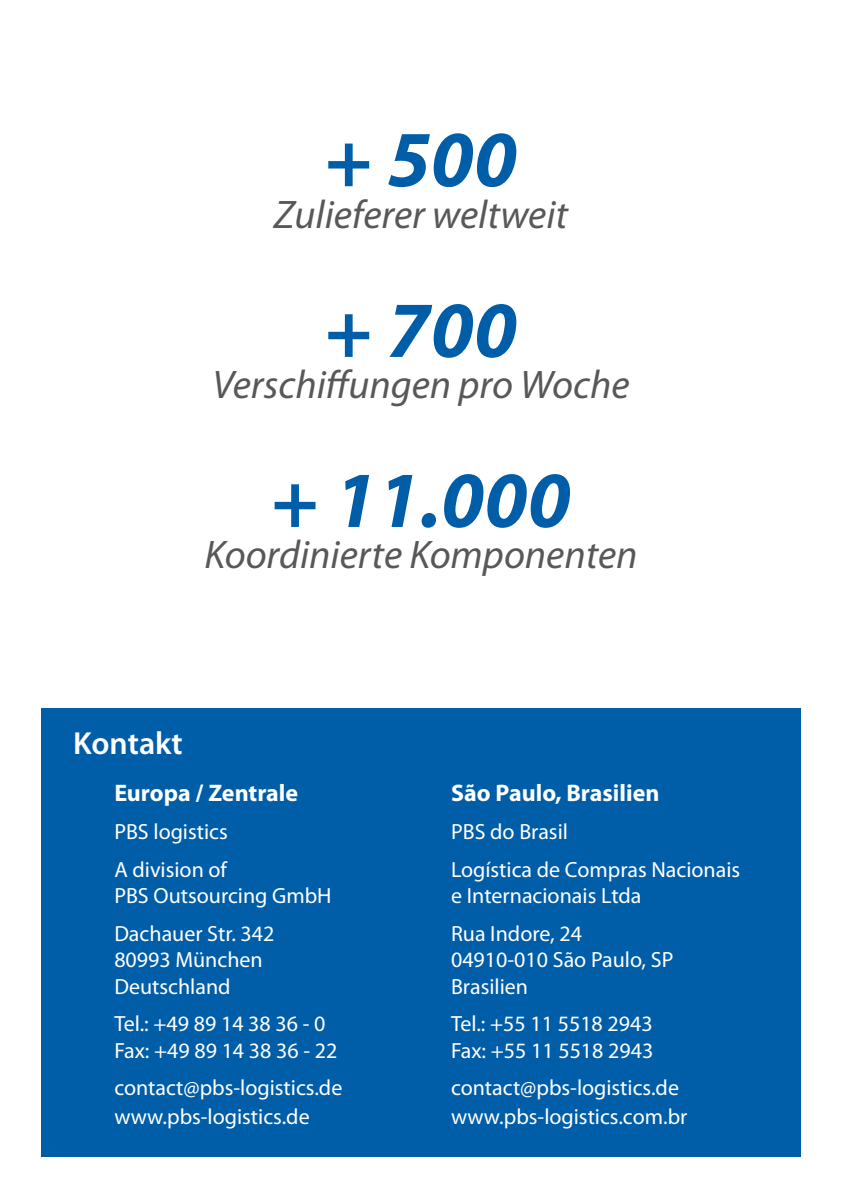
<style>
.page{position:relative;width:842px;height:1191px;background:#fff}
.page>*{position:absolute;margin:0;border:0;box-sizing:border-box;transform-origin:0 0}
.t1{font:italic 700 80px "Myriad Pro";color:#005ea8}
.t2{font:italic 40px "Myriad Pro";color:#58585a}
.t3{font:600 32px "Myriad Pro";color:#fff}
.t4{font:700 24px "Myriad Pro";color:#fff}
.t5{font:22px/37.8px "Myriad Pro";color:#fff}
</style>
<div class="page">
<div style="left:41px;top:708px;width:760px;height:448px;background:#005ea8"></div>
<h1 class="t1" style="left:325px;top:107px;width:194px">+ 500</h1>
<h2 class="t2" style="left:274px;top:190px;width:296px">Zulieferer weltweit</h2>
<h1 class="t1" style="left:325px;top:278px;width:194px">+ 700</h1>
<h2 class="t2" style="left:212px;top:360px;width:419px">Verschiffungen pro Woche</h2>
<h1 class="t1" style="left:271px;top:448px;width:301px">+ 11.000</h1>
<h2 class="t2" style="left:204px;top:530px;width:435px">Koordinierte Komponenten</h2>
<h3 class="t3" style="left:73px;top:723px;width:111px">Kontakt</h3>
<p class="t4" style="left:114px;top:777px;width:185px">Europa / Zentrale</p>
<p class="t5" style="left:114px;top:812px;width:115px">PBS logistics<br>A division of</p>
<p class="t5" style="left:114px;top:876px;width:219px">PBS Outsourcing GmbH<br>Dachauer Str. 342</p>
<p class="t5" style="left:114px;top:946px;width:150px;line-height:26.4px">80993 München<br>Deutschland</p>
<p class="t5" style="left:114px;top:1010px;width:225px;line-height:26.4px">Tel.: +49 89 14 38 36 - 0<br>Fax: +49 89 14 38 36 - 22</p>
<p class="t5" style="left:114px;top:1073px;width:229px;line-height:28.8px">contact@pbs-logistics.de www.pbs-logistics.de</p>
<p class="t4" style="left:451px;top:777px;width:210px">São Paulo, Brasilien</p>
<p class="t5" style="left:451px;top:812px;width:291px">PBS do Brasil<br>Logística de Compras Nacionais</p>
<p class="t5" style="left:451px;top:876px;width:192px">e Internacionais Ltda<br>Rua Indore, 24</p>
<p class="t5" style="left:451px;top:946px;width:224px;line-height:26.4px">04910-010 São Paulo, SP<br>Brasilien</p>
<p class="t5" style="left:451px;top:1010px;width:204px;line-height:26.4px">Tel.: +55 11 5518 2943<br>Fax: +55 11 5518 2943</p>
<p class="t5" style="left:451px;top:1073px;width:238px;line-height:28.8px">contact@pbs-logistics.de www.pbs-logistics.com.br</p>
</div>
